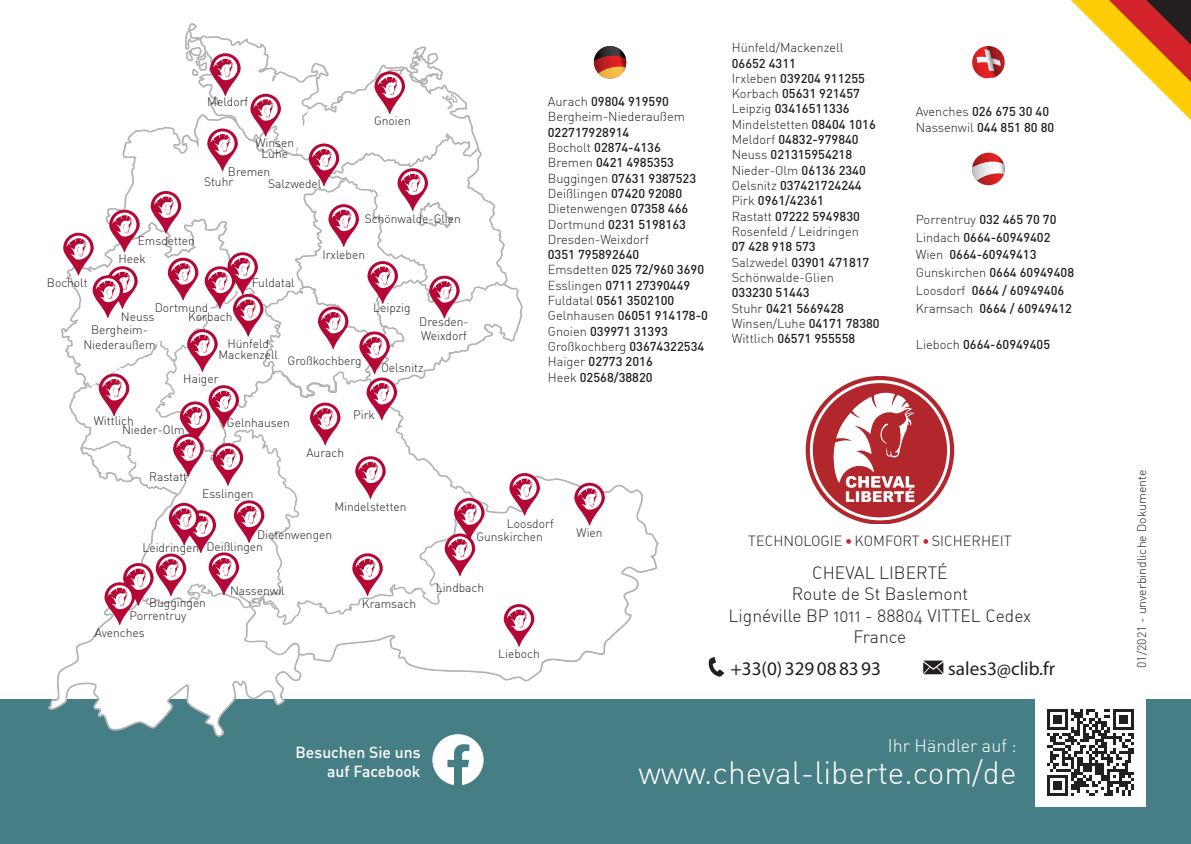
<style>
.page{position:relative;width:1191px;height:844px;background:#fff}
.page>*{position:absolute;margin:0;border:0;box-sizing:border-box;transform-origin:0 0}
.t1{font:31.68px "DIN Light Alternate";color:#fff}
.t2{font:19.25px "Myriad Pro";color:#231f20}
.t3{font:17.85px "DIN Light Alternate";color:#fff}
.t4{font:17.5px/21px "DIN Light Alternate";color:#231f20;text-align:center}
.t5{font:500 15.75px/18.9px "DIN";color:#fff;text-align:right}
.t6{font:14.35px "DIN Light Alternate";color:#231f20}
.t7{font:500 12.78px/15.2px "DIN Pro";color:#231f20}
.t8{font:12.78px/15.2px "DIN Light Alternate";color:#231f20}
.t9{font:300 12.78px "DIN";color:#231f20}
.t10{font:300 12.25px "DIN";color:#231f20}
.t11{font:12.08px/10.3px "DIN Light Alternate";color:#231f20;text-align:center}
.t12{font:300 12.08px "DIN";color:#231f20}
.s1{font-family:"DIN Light Alternate";font-weight:400}
.s2{font-family:"DIN Pro";font-weight:500}
.s3{font-family:"DIN";font-weight:300}
</style>
<div class="page">
<svg style="left:1071px;top:0;width:120px;height:120px"></svg>
<div style="left:0;top:699px;width:1191px;height:144px;background:#467e85"></div>
<svg style="left:48px;top:671px;width:237px;height:65px"></svg>
<svg style="left:60px;top:23px;width:599px;height:661px"></svg>
<svg style="left:972px;top:46px;width:32px;height:32px"></svg>
<svg style="left:972px;top:153px;width:32px;height:32px"></svg>
<svg style="left:972px;top:161px;width:32px;height:19px"></svg>
<svg style="left:846px;top:539px;width:5px;height:4px"></svg>
<svg style="left:923px;top:539px;width:5px;height:4px"></svg>
<svg style="left:708px;top:656px;width:16px;height:20px"></svg>
<svg style="left:923px;top:660px;width:20px;height:14px"></svg>
<svg style="left:805px;top:376px;width:149px;height:147px"></svg>
<svg style="left:432px;top:734px;width:51px;height:50px"></svg>
<div style="left:1035px;top:688px;width:111px;height:118px;background:#fff"></div>
<svg style="left:1047px;top:709px;width:87px;height:86px"></svg>
<p class="t11" style="left:207px;top:97px;width:42px">Meldorf</p>
<p class="t7" style="left:548px;top:93px;width:123px"><span class="s1">Aurach</span> 09804 919590</p>
<p class="t8" style="left:548px;top:109px;width:139px">Bergheim-Niederaußem</p>
<p class="t7" style="left:548px;top:124px;width:150px">022717928914<br><span class="s1">Bocholt</span> 02874-4136<br><span class="s1">Bremen</span> 0421 4985353<br><span class="s1">Buggingen</span> 07631 9387523</p>
<p class="t8" style="left:548px;top:185px;width:142px">Deißlingen <span class="s2">07420 92080<br></span>Dietenwengen <span class="s2">07358 466</span></p>
<p class="t7" style="left:548px;top:216px;width:140px"><span class="s1">Dortmund</span> 0231 5198163</p>
<p class="t8" style="left:548px;top:231px;width:103px">Dresden-Weixdorf</p>
<p class="t7" style="left:548px;top:246px;width:162px">0351 795892640<br><span class="s1">Emsdetten</span> 025 72/960 3690<br><span class="s1">Esslingen</span> 0711 27390449<br><span class="s1">Fuldatal</span> 0561 3502100<br><span class="s1">Gelnhausen</span> 06051 914178-0<br><span class="s1">Gnoien</span> 039971 31393</p>
<p class="t9" style="left:548px;top:338px;width:158px">Großkochberg <span class="s2">03674322534</span></p>
<p class="t7" style="left:548px;top:353px;width:107px"><span class="s1">Haiger</span> 02773 2016<br><span class="s1">Heek</span> 02568/38820</p>
<p class="t11" style="left:374px;top:115px;width:38px">Gnoien</p>
<p class="t11" style="left:255px;top:137px;width:40px">Winsen<br>Luhe</p>
<p class="t11" style="left:228px;top:167px;width:44px">Bremen</p>
<p class="t11" style="left:204px;top:176px;width:31px">Stuhr</p>
<p class="t11" style="left:268px;top:178px;width:55px">Salzwedel</p>
<p class="t11" style="left:365px;top:213px;width:98px">Schönwalde-Glien</p>
<p class="t11" style="left:138px;top:236px;width:59px">Emsdetten</p>
<p class="t11" style="left:322px;top:249px;width:44px">Irxleben</p>
<p class="t11" style="left:118px;top:254px;width:29px">Heek</p>
<p class="t11" style="left:252px;top:277px;width:45px">Fuldatal</p>
<p class="t11" style="left:47px;top:277px;width:42px">Bocholt</p>
<p class="t11" style="left:373px;top:302px;width:39px">Leipzig</p>
<p class="t11" style="left:155px;top:302px;width:55px">Dortmund</p>
<p class="t11" style="left:121px;top:311px;width:35px">Neuss</p>
<p class="t11" style="left:188px;top:311px;width:46px">Korbach</p>
<p class="t11" style="left:419px;top:314px;width:51px;line-height:14.3px;text-align:left">Dresden-<br>Weixdorf</p>
<p class="t11" style="left:381px;top:362px;width:44px">Oelsnitz</p>
<p class="t11" style="left:83px;top:323px;width:74px;line-height:14.3px">Bergheim-<br>Niederaußem</p>
<p class="t11" style="left:218px;top:338px;width:61px">Hünfeld<br>Mackenzell</p>
<p class="t12" style="left:287px;top:352px;width:75px">Großkochberg</p>
<p class="t11" style="left:183px;top:373px;width:37px">Haiger</p>
<p class="t11" style="left:122px;top:415px;width:64px;line-height:9.5px;text-align:left;text-indent:-28px">Wittlich<br>Nieder-Olm</p>
<p class="t11" style="left:149px;top:471px;width:39px">Rastatt</p>
<p class="t11" style="left:227px;top:417px;width:64px">Gelnhausen</p>
<p class="t11" style="left:202px;top:488px;width:53px">Esslingen</p>
<p class="t11" style="left:353px;top:409px;width:23px">Pirk</p>
<p class="t11" style="left:306px;top:447px;width:39px">Aurach</p>
<p class="t11" style="left:334px;top:501px;width:74px">Mindelstetten</p>
<p class="t11" style="left:507px;top:518px;width:48px">Loosdorf</p>
<p class="t11" style="left:257px;top:529px;width:77px">Dietenwengen</p>
<p class="t11" style="left:476px;top:531px;width:68px">Gunskirchen</p>
<p class="t11" style="left:142px;top:542px;width:122px">Leidringen Deißlingen</p>
<p class="t11" style="left:149px;top:597px;width:58px">Buggingen</p>
<p class="t11" style="left:129px;top:610px;width:58px">Porrentruy</p>
<p class="t11" style="left:95px;top:627px;width:51px">Avenches</p>
<p class="t11" style="left:230px;top:585px;width:56px">Nassenwil</p>
<p class="t11" style="left:362px;top:598px;width:56px">Kramsach</p>
<p class="t11" style="left:436px;top:582px;width:50px">Lindbach</p>
<p class="t11" style="left:498px;top:648px;width:43px">Lieboch</p>
<p class="t11" style="left:576px;top:527px;width:28px">Wien</p>
<p class="t8" style="left:731px;top:40px;width:113px">Hünfeld/Mackenzell</p>
<p class="t7" style="left:731px;top:55px;width:135px">06652 4311<br><span class="s1">Irxleben</span> 039204 911255<br><span class="s1">Korbach</span> 05631 921457<br><span class="s1">Leipzig</span> 03416511336</p>
<p class="t8" style="left:731px;top:116px;width:146px">Mindelstetten <span class="s2">08404 1016</span></p>
<p class="t7" style="left:731px;top:131px;width:128px"><span class="s1">Meldorf</span> 04832-979840<br><span class="s1">Neuss</span> 021315954218</p>
<p class="t8" style="left:731px;top:162px;width:136px">Nieder-Olm <span class="s2">06136 2340</span></p>
<p class="t7" style="left:731px;top:177px;width:131px"><span class="s1">Oelsnitz</span> 037421724244<br><span class="s1">Pirk</span> 0961/42361<br><span class="s1">Rastatt</span> 07222 5949830</p>
<p class="t8" style="left:731px;top:224px;width:129px">Rosenfeld / Leidringen</p>
<p class="t7" style="left:731px;top:238px;width:139px">07 428 918 573<br><span class="s1">Salzwedel</span> 03901 471817</p>
<p class="t8" style="left:731px;top:269px;width:104px">Schönwalde-Glien</p>
<p class="t7" style="left:731px;top:284px;width:114px">033230 51443<br><span class="s1">Stuhr</span> 0421 5669428</p>
<p class="t8" style="left:731px;top:315px;width:149px">Winsen/Luhe <span class="s2">04171 78380</span></p>
<p class="t7" style="left:731px;top:330px;width:125px"><span class="s1">Wittlich</span> 06571 955558</p>
<p class="t7" style="left:915px;top:103px;width:140px"><span class="s1">Avenches</span> 026 675 30 40<br><span class="s1">Nassenwil</span> 044 851 80 80</p>
<p class="t8" style="left:915px;top:211px;width:142px">Porrentruy <span class="s2">032 465 70 70</span></p>
<p class="t7" style="left:915px;top:227px;width:160px;line-height:18px"><span class="s1">Lindach</span> 0664-60949402<br><span class="s3">Wien</span> 0664-60949413<br><span class="s3">Gunskirchen</span> 0664 60949408<br><span class="s3">Loosdorf</span> 0664 / 60949406<br><span class="s3">Kramsach</span> 0664 / 60949412</p>
<p class="t7" style="left:915px;top:336px;width:136px"><span class="s1">Lieboch</span> 0664-60949405</p>
<p class="t6" style="left:748px;top:532px;width:265px">TECHNOLOGIE KOMFORT SICHERHEIT</p>
<h3 class="t4" style="left:728px;top:562px;width:304px">CHEVAL LIBERTÉ<br>Route de St Baslemont<br>Lignéville BP 1011 - 88804 VITTEL Cedex<br>France</h3>
<h2 class="t2" style="left:730px;top:656px;width:152px">+33(0)329088393</h2>
<h2 class="t2" style="left:948px;top:656px;width:108px">sales3@clib.fr</h2>
<p class="t5" style="left:295px;top:742px;width:126px">Besuchen Sie uns auf Facebook</p>
<h3 class="t3" style="left:887px;top:734px;width:130px">Ihr Händler auf :</h3>
<h1 class="t1" style="left:638px;top:753px;width:380px">www.cheval-liberte.com/de</h1>
<p class="t10" style="left:1134px;top:667px;width:199px;rotate:-90deg">01/2021 - unverbindliche Dokumente</p>
</div>
